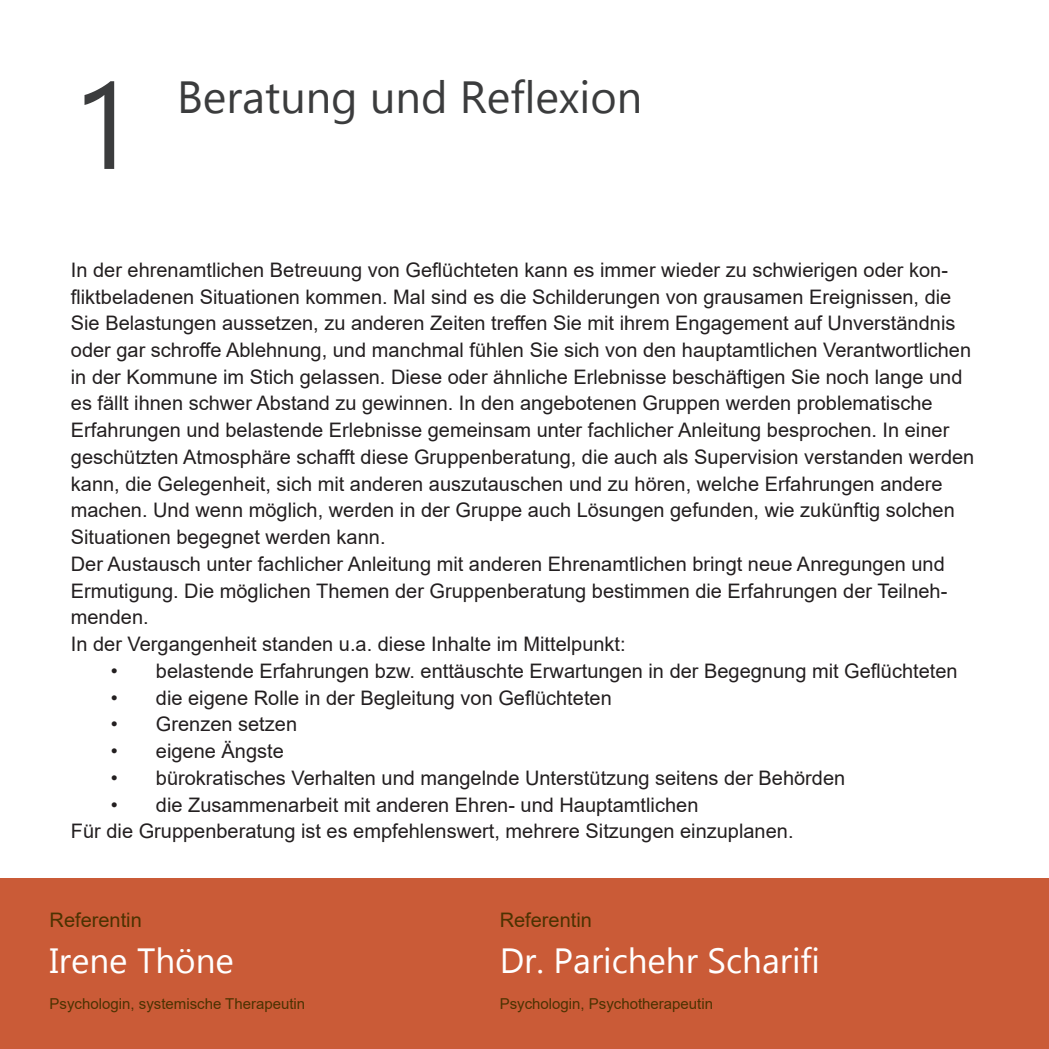
<style>
.page{position:relative;width:1049px;height:1049px;background:#fff}
.page>*{position:absolute;margin:0;border:0;box-sizing:border-box;transform-origin:0 0}
.t1{font:122.5px "Gadugi";color:#3b3c3d}
.t2{font:45px "Gadugi";color:#3b3c3d}
.t3{font:35px "Gadugi";color:#fff}
.t4{font:20px/26.8px "Arial";color:#231f20}
.t5{font:20px "Arial";color:#4c3201}
.t6{font:15px "Arial";color:#4c3201}
</style>
<div class="page">
<div style="left:0;top:879px;width:1049px;height:170px;background:#ca5b37"></div>
<h1 class="t1" style="left:71px;top:52px;width:68px">1</h1>
<h2 class="t2" style="left:177px;top:70px;width:467px">Beratung und Reflexion</h2>
<p class="t4" style="left:71px;top:256px;width:905px">In der ehrenamtlichen Betreuung von Geflüchteten kann es immer wieder zu schwierigen oder kon&shy;fliktbeladenen Situationen kommen. Mal sind es die Schilderungen von grausamen Ereignissen, die Sie Belastungen aussetzen, zu anderen Zeiten treffen Sie mit ihrem Engagement auf Unverständnis oder gar schroffe Ablehnung, und manchmal fühlen Sie sich von den hauptamtlichen Verantwortlichen in der Kommune im Stich gelassen. Diese oder ähnliche Erlebnisse beschäftigen Sie noch lange und es fällt ihnen schwer Abstand zu gewinnen. In den angebotenen Gruppen werden problematische Erfahrungen und belastende Erlebnisse gemeinsam unter fachlicher Anleitung besprochen. In einer geschützten Atmosphäre schafft diese Gruppenberatung, die auch als Supervision verstanden werden kann, die Gelegenheit, sich mit anderen auszutauschen und zu hören, welche Erfahrungen andere machen. Und wenn möglich, werden in der Gruppe auch Lösungen gefunden, wie zukünftig solchen Situationen begegnet werden kann.<br>Der Austausch unter fachlicher Anleitung mit anderen Ehrenamtlichen bringt neue Anregungen und Ermutigung. Die möglichen Themen der Gruppenberatung bestimmen die Erfahrungen der Teilneh&shy;menden.<br>In der Vergangenheit standen u.a. diese Inhalte im Mittelpunkt:</p>
<p class="t4" style="left:111px;top:657px;width:848px">• belastende Erfahrungen bzw. enttäuschte Erwartungen in der Begegnung mit Geflüchteten</p>
<p class="t4" style="left:111px;top:684px;width:502px">• die eigene Rolle in der Begleitung von Geflüchteten</p>
<p class="t4" style="left:111px;top:711px;width:188px">• Grenzen setzen</p>
<p class="t4" style="left:111px;top:738px;width:174px">• eigene Ängste</p>
<p class="t4" style="left:111px;top:764px;width:736px">• bürokratisches Verhalten und mangelnde Unterstützung seitens der Behörden</p>
<p class="t4" style="left:71px;top:791px;width:724px;text-indent:40px">• die Zusammenarbeit mit anderen Ehren- und Hauptamtlichen<br>Für die Gruppenberatung ist es empfehlenswert, mehrere Sitzungen einzuplanen.</p>
<p class="t5" style="left:50px;top:907px;width:94px">Referentin</p>
<p class="t5" style="left:500px;top:907px;width:94px">Referentin</p>
<h3 class="t3" style="left:50px;top:939px;width:186px">Irene Thöne</h3>
<h3 class="t3" style="left:500px;top:939px;width:322px">Dr. Parichehr Scharifi</h3>
<p class="t6" style="left:50px;top:993px;width:257px">Psychologin, systemische Therapeutin</p>
<p class="t6" style="left:500px;top:993px;width:215px">Psychologin, Psychotherapeutin</p>
</div>
